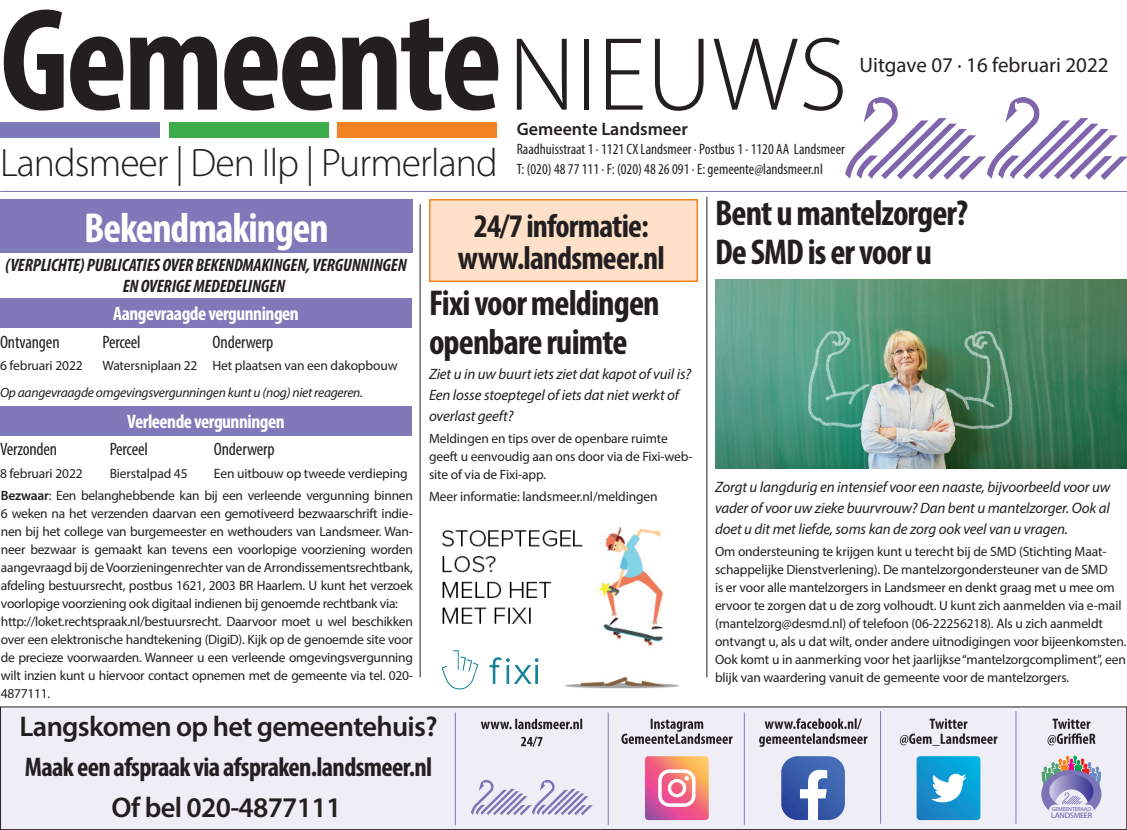
<style>
.page{position:relative;width:1127px;height:830px;background:#fff}
.page>*{position:absolute;margin:0;border:0;box-sizing:border-box;transform-origin:0 0}
.t1{font:700 condensed 147px "Myriad Pro";letter-spacing:-.025em;color:#231f20}
.t2{font:700 condensed 42px "Myriad Pro";letter-spacing:-.025em;color:#fff}
.t3{font:300 39.75px "Myriad Pro";letter-spacing:-.025em;color:#231f20}
.t4{font:700 condensed 36px/39px "Myriad Pro";letter-spacing:-.025em;color:#231f20}
.t5{font:700 condensed 33px/31.2px "Myriad Pro";letter-spacing:-.025em;color:#231f20;text-align:center}
.t6{font:600 28.5px "Myriad Pro";letter-spacing:-.025em;color:#231f20}
.t7{font:700 condensed 27px "Myriad Pro";letter-spacing:-.025em;color:#231f20}
.t8{font:21px "Myriad Pro";color:#231f20}
.t9{font:700 condensed 19.5px "Myriad Pro";letter-spacing:-.025em;color:#fff}
.t10{font:italic 700 condensed 18px/21px "Myriad Pro";letter-spacing:-.01em;color:#231f20;text-align:center}
.t11{font:condensed 18px "Myriad Pro";letter-spacing:-.01em;color:#231f20}
.t12{font:600 18px "Myriad Pro";color:#231f20}
.t13{font:italic 15px/21px "Myriad Pro";letter-spacing:-.01em;color:#231f20;text-align:justify}
.t14{font:condensed 15px/19.5px "Myriad Pro";color:#231f20}
.t15{font:13.5px/18px "Myriad Pro";letter-spacing:-.02em;color:#231f20}
.t16{font:italic 13.5px "Myriad Pro";letter-spacing:-.02em;color:#231f20}
.t17{font:7.95px "Myriad Web Pro";letter-spacing:-.03em;color:#625ea9}
.t18{font:5.7px "Myriad Web Pro";letter-spacing:-.03em;color:#625ea9}
.s1{font-weight:300;font-stretch:normal;font-size:105px}
.s2{font-weight:600}
</style>
<div class="page">
<img style="left:845px;top:97px;width:282px;height:82px">
<hr style="left:0;top:191px;width:1127px;height:1px;background:#7f79b9">
<div style="left:0;top:122px;width:160px;height:15px;background:#7e79b8"></div>
<div style="left:169px;top:122px;width:160px;height:15px;background:#3cad49"></div>
<div style="left:337px;top:122px;width:160px;height:15px;background:#f38222"></div>
<div style="left:0;top:199px;width:413px;height:53px;background:#7f79b9"></div>
<hr style="left:420px;top:204px;width:1px;height:473px;background:#231f20">
<hr style="left:706px;top:197px;width:1px;height:480px;background:#231f20">
<div style="left:430px;top:200px;width:267px;height:81px;background:#fee1c8"></div>
<div style="left:429px;top:199px;width:269px;height:83px;border:2px solid #f58220"></div>
<div style="left:0;top:406px;width:412px;height:29px;background:#7f79b9"></div>
<div style="left:0;top:297px;width:412px;height:30px;background:#7f79b9"></div>
<div style="left:1px;top:706px;width:1126px;height:123px;background:#efeef6"></div>
<svg style="left:759px;top:718px;width:108px;height:28px"></svg>
<svg style="left:900px;top:718px;width:97px;height:27px"></svg>
<svg style="left:1047px;top:718px;width:48px;height:27px"></svg>
<svg style="left:1041px;top:755px;width:60px;height:55px"></svg>
<hr style="left:880px;top:710px;width:1px;height:113px;background:#7f79b9">
<hr style="left:1015px;top:710px;width:1px;height:113px;background:#7f79b9">
<hr style="left:608px;top:712px;width:1px;height:112px;background:#7f79b9">
<hr style="left:455px;top:712px;width:1px;height:112px;background:#7f79b9">
<hr style="left:744px;top:712px;width:1px;height:112px;background:#7f79b9">
<svg style="left:521px;top:736px;width:21px;height:10px"></svg>
<svg style="left:481px;top:718px;width:101px;height:10px"></svg>
<svg style="left:621px;top:718px;width:111px;height:25px"></svg>
<svg style="left:471px;top:780px;width:122px;height:34px"></svg>
<svg style="left:781px;top:756px;width:64px;height:63px;background:#6580bd"></svg>
<svg style="left:645px;top:756px;width:64px;height:63px;background:#ed8691"></svg>
<svg style="left:916px;top:756px;width:64px;height:63px;background:#35a8d8"></svg>
<img style="left:715px;top:279px;width:412px;height:189px">
<img style="left:441px;top:527px;width:238px;height:162px">
<img style="left:441px;top:640px;width:114px;height:50px">
<h1 class="t1" style="left:0;top:-31px;width:849px">Gemeente<span class="s1">NIEUWS</span></h1>
<h3 class="t3" style="left:0;top:138px;width:499px">Landsmeer | Den Ilp | Purmerland</h3>
<h3 class="t12" style="left:517px;top:117px;width:173px">Gemeente Landsmeer</h3>
<p class="t14" style="left:517px;top:139px;width:330px">Raadhuisstraat 1 · 1121 CX Landsmeer · Postbus 1 · 1120 AA Landsmeer<br>T: (020) 48 77 111 · F: (020) 48 26 091 · E: gemeente@landsmeer.nl</p>
<h3 class="t8" style="left:859px;top:52px;width:250px">Uitgave 07 · 16 februari 2022</h3>
<h3 class="t4" style="left:715px;top:193px;width:255px">Bent u mantelzorger?<br>De SMD is er voor u</h3>
<h2 class="t2" style="left:84px;top:201px;width:246px">Bekendmakingen</h2>
<h3 class="t10" style="left:5px;top:254px;width:403px">(VERPLICHTE) PUBLICATIES OVER BEKENDMAKINGEN, VERGUNNINGEN<br>EN OVERIGE MEDEDELINGEN</h3>
<h3 class="t5" style="left:458px;top:210px;width:209px">24/7 informatie: www.landsmeer.nl</h3>
<h3 class="t4" style="left:429px;top:282px;width:232px">Fixi voor meldingen openbare ruimte</h3>
<p class="t13" style="left:429px;top:363px;width:264px;text-align:left">Ziet u in uw buurt iets ziet dat kapot of vuil is?<br>Een losse stoeptegel of iets dat niet werkt of overlast geeft?</p>
<p class="t15" style="left:429px;top:429px;width:265px">Meldingen en tips over de openbare ruimte geeft u eenvoudig aan ons door via de Fixi-web&shy;site of via de Fixi-app.</p>
<p class="t15" style="left:429px;top:487px;width:230px">Meer informatie: landsmeer.nl/meldingen</p>
<h3 class="t9" style="left:113px;top:301px;width:187px">Aangevraagde vergunningen</h3>
<h3 class="t11" style="left:0;top:331px;width:61px">Ontvangen</h3>
<h3 class="t11" style="left:102px;top:331px;width:40px">Perceel</h3>
<h3 class="t11" style="left:213px;top:331px;width:62px">Onderwerp</h3>
<p class="t15" style="left:0;top:356px;width:84px">6 februari 2022</p>
<p class="t15" style="left:102px;top:356px;width:297px">Watersniplaan 22 Het plaatsen van een dakopbouw</p>
<p class="t16" style="left:0;top:383px;width:364px">Op aangevraagde omgevingsvergunningen kunt u (nog) niet reageren.</p>
<h3 class="t9" style="left:127px;top:409px;width:159px">Verleende vergunningen</h3>
<h3 class="t11" style="left:0;top:438px;width:59px">Verzonden</h3>
<h3 class="t11" style="left:110px;top:438px;width:40px">Perceel</h3>
<h3 class="t11" style="left:214px;top:438px;width:62px">Onderwerp</h3>
<p class="t15" style="left:0;top:463px;width:84px">8 februari 2022</p>
<p class="t15" style="left:110px;top:463px;width:79px">Bierstalpad 45</p>
<p class="t15" style="left:214px;top:463px;width:195px">Een uitbouw op tweede verdieping</p>
<p class="t13" style="left:715px;top:475px;width:397px">Zorgt u langdurig en intensief voor een naaste, bijvoorbeeld voor uw vader of voor uw zieke buurvrouw? Dan bent u mantelzorger. Ook al doet u dit met liefde, soms kan de zorg ook veel van u vragen.</p>
<p class="t15" style="left:715px;top:542px;width:413px">Om ondersteuning te krijgen kunt u terecht bij de SMD (Stichting Maat&shy;schappelijke Dienstverlening). De mantelzorgondersteuner van de SMD<br>is er voor alle mantelzorgers in Landsmeer en denkt graag met u mee om ervoor te zorgen dat u de zorg volhoudt. U kunt zich aanmelden via e-mail (mantelzorg@desmd.nl) of telefoon (06-22256218). Als u zich aanmeldt ontvangt u, als u dat wilt, onder andere uitnodigingen voor bijeenkomsten.<br>Ook komt u in aanmerking voor het jaarlijkse “mantelzorgcompliment”, een blijk van waardering vanuit de gemeente voor de mantelzorgers.</p>
<p class="t15" style="left:1px;top:486px;width:413px"><span class="s2">Bezwaar</span>: Een belanghebbende kan bij een verleende vergunning binnen 6 weken na het verzenden daarvan een gemotiveerd bezwaarschrift indie&shy;nen bij het college van burgemeester en wethouders van Landsmeer. Wan&shy;neer bezwaar is gemaakt kan tevens een voorlopige voorziening worden aangevraagd bij de Voorzieningenrechter van de Arrondissementsrechtbank, afdeling bestuursrecht, postbus 1621, 2003 BR Haarlem. U kunt het verzoek voorlopige voorziening ook digitaal indienen bij genoemde rechtbank via: http://loket.rechtspraak.nl/bestuursrecht. Daarvoor moet u wel beschikken over een elektronische handtekening (DigiD). Kijk op de genoemde site voor de precieze voorwaarden. Wanneer u een verleende omgevingsvergunning wilt inzien kunt u hiervoor contact opnemen met de gemeente via tel. 020- 4877111.</p>
<h3 class="t6" style="left:20px;top:707px;width:419px">Langskomen op het gemeentehuis?</h3>
<h3 class="t7" style="left:25px;top:750px;width:409px">Maak een afspraak via afspraken.landsmeer.nl</h3>
<h3 class="t6" style="left:112px;top:788px;width:231px">Of bel 020-4877111</h3>
<p class="t18" style="left:1052px;top:804px;width:41px">GEMEENTERAAD</p>
<p class="t17" style="left:1051px;top:809px;width:42px">LANDSMEER</p>
</div>
